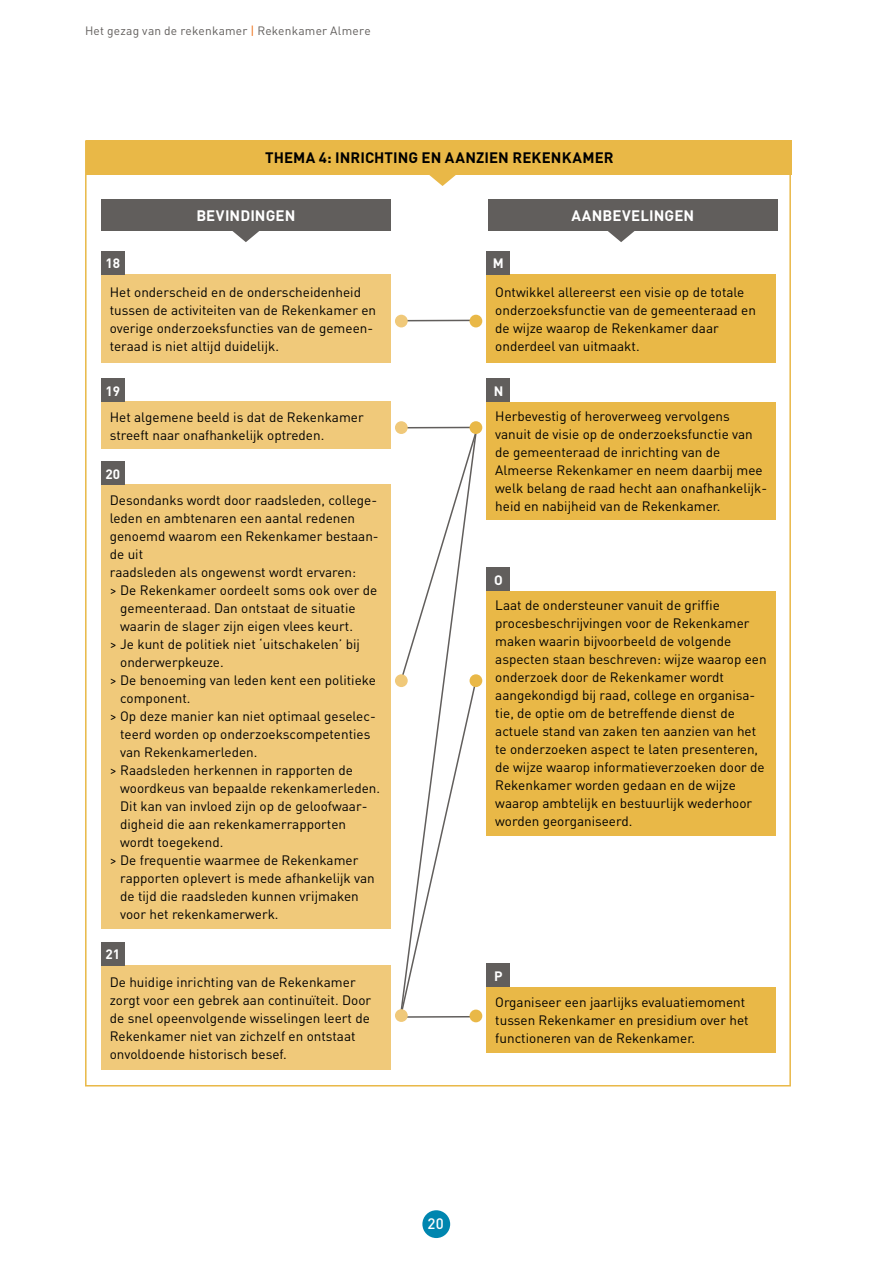
<style>
.page{position:relative;width:893px;height:1263px;background:#fff}
.page>*{position:absolute;margin:0;border:0;box-sizing:border-box;transform-origin:0 0}
.t1{font:700 15px "DIN";letter-spacing:.005em;color:#000}
.t2{font:700 15px "DIN";letter-spacing:.005em;color:#fff}
.t3{font:500 15px "DIN";color:#fff}
.t4{font:13.5px/18px "DIN";color:#000}
.t5{font:700 13.5px "DIN";color:#fff}
.t6{font:12px "DIN";letter-spacing:.015em;color:#615e5c}
.s1{color:#ec6608}
</style>
<div class="page">
<div style="left:422px;top:1210px;width:28px;height:28px;background:#0086af;border-radius:50%"></div>
<div style="left:101px;top:199px;width:289px;height:32px;background:#615e5c"></div>
<div style="left:488px;top:199px;width:289px;height:32px;background:#615e5c"></div>
<div style="left:101px;top:274px;width:289px;height:89px;background:#f0c97a"></div>
<div style="left:86px;top:140px;width:706px;height:34px;background:#e9b847"></div>
<div style="left:487px;top:275px;width:289px;height:88px;background:#e9b847"></div>
<div style="left:487px;top:402px;width:289px;height:118px;background:#e9b847"></div>
<div style="left:487px;top:987px;width:289px;height:66px;background:#e9b847"></div>
<div style="left:487px;top:591px;width:289px;height:244px;background:#e9b847"></div>
<div style="left:101px;top:402px;width:289px;height:47px;background:#f0c97a"></div>
<div style="left:101px;top:485px;width:289px;height:444px;background:#f0c97a"></div>
<div style="left:101px;top:966px;width:289px;height:104px;background:#f0c97a"></div>
<div style="left:101px;top:251px;width:24px;height:24px;background:#615e5c"></div>
<div style="left:101px;top:379px;width:24px;height:23px;background:#615e5c"></div>
<div style="left:101px;top:462px;width:24px;height:23px;background:#615e5c"></div>
<div style="left:101px;top:942px;width:24px;height:24px;background:#615e5c"></div>
<div style="left:487px;top:251px;width:23px;height:24px;background:#615e5c"></div>
<div style="left:487px;top:378px;width:23px;height:24px;background:#615e5c"></div>
<div style="left:487px;top:963px;width:23px;height:24px;background:#615e5c"></div>
<div style="left:487px;top:567px;width:23px;height:24px;background:#615e5c"></div>
<svg style="left:232px;top:231px;width:27px;height:11px"></svg>
<svg style="left:427px;top:174px;width:31px;height:12px"></svg>
<svg style="left:608px;top:231px;width:27px;height:11px"></svg>
<svg style="left:400px;top:426px;width:79px;height:589px"></svg>
<hr style="left:401px;top:320px;width:74px;height:1px;background:#615e5c">
<hr style="left:401px;top:427px;width:74px;height:1px;background:#615e5c">
<hr style="left:401px;top:1016px;width:74px;height:2px;background:#615e5c">
<div style="left:470px;top:315px;width:12px;height:12px;background:#e9b847;border-radius:50%"></div>
<div style="left:470px;top:421px;width:12px;height:13px;background:#e9b847;border-radius:50%"></div>
<div style="left:470px;top:674px;width:12px;height:13px;background:#e9b847;border-radius:50%"></div>
<div style="left:470px;top:1009px;width:12px;height:13px;background:#e9b847;border-radius:50%"></div>
<div style="left:395px;top:421px;width:13px;height:13px;background:#f0c97a;border-radius:50%"></div>
<div style="left:395px;top:674px;width:13px;height:13px;background:#f0c97a;border-radius:50%"></div>
<div style="left:395px;top:1009px;width:13px;height:13px;background:#f0c97a;border-radius:50%"></div>
<div style="left:395px;top:315px;width:13px;height:12px;background:#f0c97a;border-radius:50%"></div>
<p class="t6" style="left:85px;top:24px;width:287px">Het gezag van de rekenkamer <span class="s1">|</span> Rekenkamer Almere</p>
<p class="t1" style="left:265px;top:148px;width:350px">THEMA 4: INRICHTING EN AANZIEN REKENKAMER</p>
<p class="t5" style="left:106px;top:254px;width:16px">18</p>
<p class="t2" style="left:196px;top:205px;width:100px">BEVINDINGEN</p>
<p class="t2" style="left:571px;top:205px;width:124px">AANBEVELINGEN</p>
<p class="t5" style="left:493px;top:254px;width:12px">M</p>
<p class="t4" style="left:110px;top:283px;width:268px">Het onderscheid en de onderscheidenheid tussen de activiteiten van de Rekenkamer en overige onderzoeksfuncties van de gemeen&shy;teraad is niet altijd duidelijk.</p>
<p class="t5" style="left:106px;top:382px;width:16px">19</p>
<p class="t4" style="left:110px;top:408px;width:255px">Het algemene beeld is dat de Rekenkamer streeft naar onafhankelijk optreden.</p>
<p class="t5" style="left:106px;top:465px;width:16px">20</p>
<p class="t4" style="left:110px;top:491px;width:269px">Desondanks wordt door raadsleden, college-</p>
<p class="t4" style="left:110px;top:509px;width:247px">leden en ambtenaren een aantal redenen</p>
<p class="t4" style="left:110px;top:527px;width:270px">genoemd waarom een Rekenkamer bestaan-</p>
<p class="t4" style="left:110px;top:545px;width:35px">de uit</p>
<p class="t4" style="left:110px;top:563px;width:248px">raadsleden als ongewenst wordt ervaren:</p>
<p class="t4" style="left:110px;top:581px;width:269px">&gt; De Rekenkamer oordeelt soms ook over de</p>
<p class="t4" style="left:120px;top:599px;width:237px">gemeenteraad. Dan ontstaat de situatie</p>
<p class="t4" style="left:120px;top:617px;width:234px">waarin de slager zijn eigen vlees keurt.</p>
<p class="t4" style="left:110px;top:635px;width:252px">&gt; Je kunt de politiek niet ‘uitschakelen’ bij</p>
<p class="t4" style="left:120px;top:653px;width:105px">onderwerpkeuze.</p>
<p class="t4" style="left:110px;top:671px;width:268px">&gt; De benoeming van leden kent een politieke</p>
<p class="t4" style="left:120px;top:689px;width:72px">component.</p>
<p class="t4" style="left:110px;top:707px;width:267px">&gt; Op deze manier kan niet optimaal geselec-</p>
<p class="t4" style="left:120px;top:725px;width:252px">teerd worden op onderzoekscompetenties</p>
<p class="t4" style="left:120px;top:743px;width:139px">van Rekenkamerleden.</p>
<p class="t4" style="left:110px;top:761px;width:245px">&gt; Raadsleden herkennen in rapporten de</p>
<p class="t4" style="left:120px;top:779px;width:261px">woordkeus van bepaalde rekenkamerleden.</p>
<p class="t4" style="left:120px;top:797px;width:249px">Dit kan van invloed zijn op de geloofwaar-</p>
<p class="t4" style="left:120px;top:815px;width:227px">digheid die aan rekenkamerrapporten</p>
<p class="t4" style="left:120px;top:833px;width:105px">wordt toegekend.</p>
<p class="t4" style="left:110px;top:851px;width:250px">&gt; De frequentie waarmee de Rekenkamer</p>
<p class="t4" style="left:120px;top:869px;width:256px">rapporten oplevert is mede afhankelijk van</p>
<p class="t4" style="left:120px;top:887px;width:240px">de tijd die raadsleden kunnen vrijmaken</p>
<p class="t4" style="left:120px;top:905px;width:160px">voor het rekenkamerwerk.</p>
<p class="t5" style="left:106px;top:945px;width:16px">21</p>
<p class="t4" style="left:110px;top:973px;width:263px">De huidige inrichting van de Rekenkamer zorgt voor een gebrek aan continuïteit. Door de snel opeenvolgende wisselingen leert de Rekenkamer niet van zichzelf en ontstaat onvoldoende historisch besef.</p>
<p class="t4" style="left:495px;top:283px;width:262px">Ontwikkel allereerst een visie op de totale onderzoeksfunctie van de gemeenteraad en de wijze waarop de Rekenkamer daar onderdeel van uitmaakt.</p>
<p class="t5" style="left:494px;top:382px;width:11px">N</p>
<p class="t4" style="left:495px;top:407px;width:273px">Herbevestig of heroverweeg vervolgens vanuit de visie op de onderzoeksfunctie van de gemeenteraad de inrichting van de Almeerse Rekenkamer en neem daarbij mee welk belang de raad hecht aan onafhankelijk&shy;heid en nabijheid van de Rekenkamer.</p>
<p class="t5" style="left:494px;top:571px;width:10px">O</p>
<p class="t4" style="left:495px;top:596px;width:273px">Laat de ondersteuner vanuit de griffie procesbeschrijvingen voor de Rekenkamer maken waarin bijvoorbeeld de volgende aspecten staan beschreven: wijze waarop een onderzoek door de Rekenkamer wordt aangekondigd bij raad, college en organisa&shy;tie, de optie om de betreffende dienst de actuele stand van zaken ten aanzien van het te onderzoeken aspect te laten presenteren, de wijze waarop informatieverzoeken door de Rekenkamer worden gedaan en de wijze waarop ambtelijk en bestuurlijk wederhoor worden georganiseerd.</p>
<p class="t5" style="left:494px;top:967px;width:10px">P</p>
<p class="t4" style="left:495px;top:993px;width:255px">Organiseer een jaarlijks evaluatiemoment tussen Rekenkamer en presidium over het functioneren van de Rekenkamer.</p>
<p class="t3" style="left:427px;top:1214px;width:18px">20</p>
</div>
